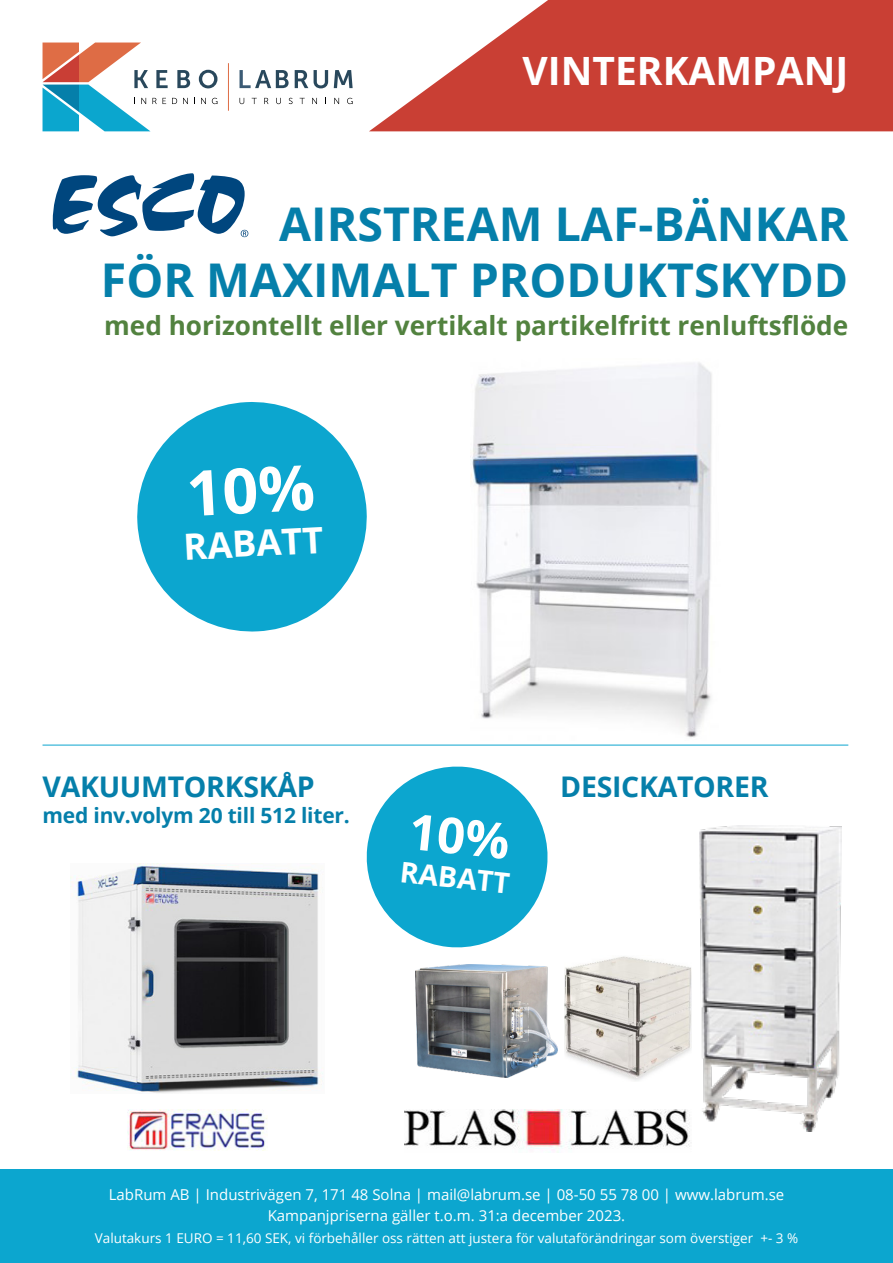
<style>
.page{position:relative;width:893px;height:1263px;background:#fff}
.page>*{position:absolute;margin:0;border:0;box-sizing:border-box;transform-origin:0 0}
.t1{font:700 46.5px/55.8px "Open Sans";color:#057faa;text-align:right}
.t2{font:700 39px "Open Sans";color:#fff}
.t3{font:700 36.15px "Open Sans";color:#fff}
.t4{font:700 28.5px "Open Sans";letter-spacing:-.01em;color:#057faa}
.t5{font:700 28.5px "Open Sans";color:#fff}
.t6{font:700 26.25px "Open Sans";color:#52823f}
.t7{font:700 21px "Open Sans";letter-spacing:-.01em;color:#057faa}
.t8{font:15px "Open Sans";color:#fff}
.t9{font:13.5px "Open Sans";color:#fff}
</style>
<div class="page">
<div style="left:0;top:1170px;width:893px;height:93px;background:#0ca6cf"></div>
<svg style="left:369px;top:0;width:524px;height:131px;fill:#c93f34"></svg>
<hr style="left:228px;top:63px;width:1px;height:48px;background:#de6c45">
<svg style="left:43px;top:43px;width:174px;height:88px"></svg>
<svg style="left:240px;top:70px;width:49px;height:18px"></svg>
<svg style="left:295px;top:70px;width:13px;height:18px"></svg>
<svg style="left:314px;top:70px;width:14px;height:18px"></svg>
<svg style="left:334px;top:70px;width:19px;height:18px"></svg>
<svg style="left:240px;top:98px;width:4px;height:6px"></svg>
<svg style="left:252px;top:98px;width:5px;height:6px"></svg>
<svg style="left:264px;top:98px;width:4px;height:6px"></svg>
<svg style="left:276px;top:98px;width:5px;height:6px"></svg>
<svg style="left:289px;top:98px;width:4px;height:6px"></svg>
<svg style="left:300px;top:98px;width:5px;height:6px"></svg>
<svg style="left:312px;top:98px;width:5px;height:6px"></svg>
<svg style="left:334px;top:98px;width:5px;height:6px"></svg>
<svg style="left:347px;top:98px;width:6px;height:6px"></svg>
<svg style="left:53px;top:173px;width:195px;height:64px"></svg>
<img style="left:471px;top:362px;width:241px;height:376px">
<svg style="left:137px;top:402px;width:230px;height:230px;fill:#0ca6cf"></svg>
<hr style="left:43px;top:745px;width:805px;height:1px;background:#0ca6cf">
<img style="left:404px;top:1110px;width:286px;height:41px">
<img style="left:416px;top:964px;width:142px;height:113px">
<img style="left:565px;top:956px;width:126px;height:125px">
<img style="left:699px;top:826px;width:143px;height:305px">
<img style="left:71px;top:863px;width:252px;height:230px">
<img style="left:128px;top:1110px;width:139px;height:41px">
<div style="left:189px;top:464px;width:125px;height:52px;background:#0ca6cf"></div>
<svg style="left:366px;top:766px;width:182px;height:182px"></svg>
<p class="t2" style="left:523px;top:43px;width:327px">VINTERKAMPANJ</p>
<p class="t1" style="left:101px;top:195px;width:749px">AIRSTREAM LAF-BÄNKAR<br>FÖR MAXIMALT PRODUKTSKYDD</p>
<p class="t6" style="left:104px;top:306px;width:746px">med horizontellt eller vertikalt partikelfritt renluftsflöde</p>
<p class="t3" style="left:182px;top:521px;width:141px;rotate:-3deg">RABATT</p>
<p class="t4" style="left:43px;top:767px;width:274px">VAKUUMTORKSKÅP</p>
<p class="t4" style="left:560px;top:767px;width:210px">DESICKATORER</p>
<p class="t7" style="left:43px;top:800px;width:309px">med inv.volym 20 till 512 liter.</p>
<p class="t5" style="left:402px;top:852px;width:112px;rotate:6deg">RABATT</p>
<p class="t8" style="left:109px;top:1184px;width:677px">LabRum AB | Industrivägen 7, 171 48 Solna | mail@labrum.se | 08-50 55 78 00 | www.labrum.se</p>
<p class="t8" style="left:268px;top:1205px;width:359px">Kampanjpriserna gäller t.o.m. 31:a december 2023.</p>
<p class="t9" style="left:95px;top:1229px;width:705px">Valutakurs 1 EURO = 11,60 SEK, vi förbehåller oss rätten att justera för valutaförändringar som överstiger +- 3 %</p>
</div>
